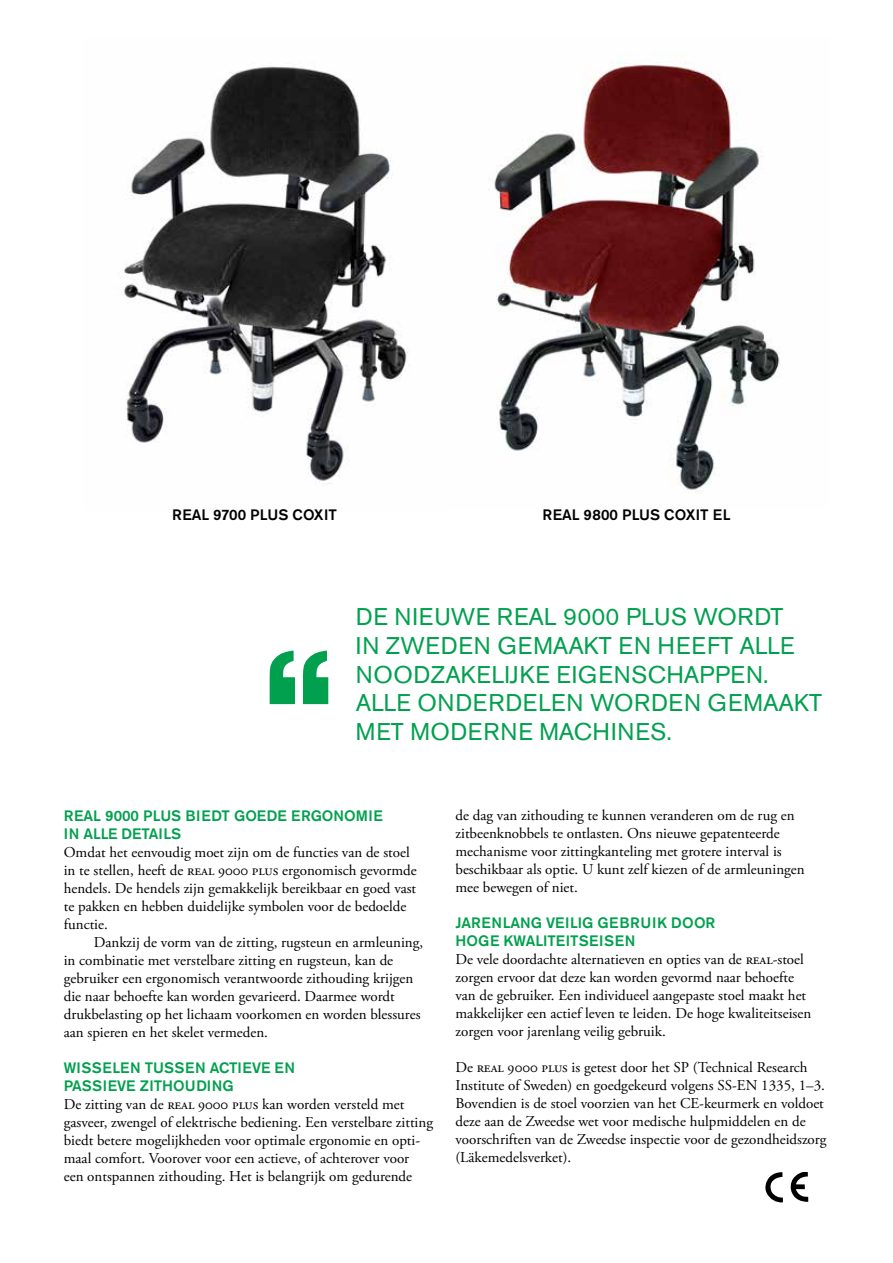
<style>
.page{position:relative;width:893px;height:1263px;background:#fff}
.page>*{position:absolute;margin:0;border:0;box-sizing:border-box;transform-origin:0 0}
.t1{font:500 195px "Akzidenz Grotesk BE";color:#00a04e}
.t2{font:24px/28.8px "Akzidenz Grotesk BE";letter-spacing:.02em;color:#00a04e}
.t3{font:15px/18px "Adobe Garamond Pro";color:#000}
.t4{font:500 15px "Akzidenz Grotesk BE";color:#00a04e}
.t5{font:500 15px/18px "Akzidenz Grotesk BE";letter-spacing:.02em;color:#00a04e}
.t6{font:500 15px "Akzidenz Grotesk BE";letter-spacing:.02em;color:#000}
.t7{font:500 15px "Akzidenz Grotesk BE";color:#000}
.s1{font-family:"Adobe Garamond Regular SC"}
</style>
<div class="page">
<img style="left:124px;top:63px;width:284px;height:423px">
<svg style="left:494px;top:62px;width:286px;height:431px"></svg>
<svg style="left:790px;top:1173px;width:18px;height:29px"></svg>
<svg style="left:765px;top:1173px;width:18px;height:30px"></svg>
<p class="t7" style="left:172px;top:506px;width:159px">REAL 9700 PLUS COXIT</p>
<p class="t6" style="left:542px;top:506px;width:190px">REAL 9800 PLUS COXIT EL</p>
<h1 class="t1" style="left:262px;top:601px;width:75px">“</h1>
<h2 class="t2" style="left:356px;top:602px;width:440px">DE NIEUWE REAL 9000 PLUS WORDT<br>IN ZWEDEN GEMAAKT EN HEEFT ALLE<br>N OODZAKELIJKE EIGENSCHAPPEN.<br>ALLE</h2>
<h2 class="t2" style="left:417px;top:689px;width:55px">ONDERDELE</h2>
<h2 class="t2" style="left:566px;top:689px;width:66px">N WORDE</h2>
<h2 class="t2" style="left:684px;top:689px;width:41px">N GEMAAKT</h2>
<h2 class="t2" style="left:356px;top:717px;width:17px">MET</h2>
<h2 class="t2" style="left:410px;top:717px;width:19px">MODER</h2>
<h2 class="t2" style="left:500px;top:717px;width:57px">NE MACH</h2>
<h2 class="t2" style="left:611px;top:717px;width:63px">INES.</h2>
<p class="t4" style="left:64px;top:806px;width:10px">REAL</p>
<p class="t4" style="left:105px;top:806px;width:49px">9000 PLUS</p>
<p class="t4" style="left:185px;top:806px;width:198px">BIEDT GOEDE ERGONOM IE</p>
<p class="t4" style="left:64px;top:824px;width:30px">IN ALLE</p>
<p class="t4" style="left:122px;top:824px;width:51px">DETAILS</p>
<p class="t3" style="left:64px;top:844px;width:355px">Omdat het eenvoudig moet zijn om de functies van de stoel in te stellen, heeft de <span class="s1">real 9000 plus</span> ergonomisch gevormde hendels. De hendels zijn gemakkelijk bereikbaar en goed vast te pakken en hebben duidelijke symbolen voor de bedoelde functie.</p>
<p class="t3" style="left:64px;top:934px;width:361px;text-indent:30px">Dankzij de vorm van de zitting, rugsteun en armleuning, in combinatie met verstelbare zitting en rugsteun, kan de gebruiker een ergonomisch verantwoorde zithouding krijgen die naar behoefte kan worden gevarieerd. Daarmee wordt drukbelasting op het lichaam voorkomen en worden blessures aan spieren en het skelet vermeden.</p>
<p class="t4" style="left:64px;top:1058px;width:29px">WISSELE</p>
<p class="t4" style="left:130px;top:1058px;width:35px">N TUSSE</p>
<p class="t4" style="left:195px;top:1058px;width:58px">N ACTIEVE</p>
<p class="t4" style="left:274px;top:1058px;width:22px">EN</p>
<p class="t4" style="left:64px;top:1076px;width:11px">PASS</p>
<p class="t4" style="left:103px;top:1076px;width:15px">IEVE</p>
<p class="t4" style="left:140px;top:1076px;width:96px">ZITHOU DING</p>
<p class="t3" style="left:64px;top:1096px;width:371px">De zitting van de <span class="s1">real 9000 plus</span> kan worden versteld met gasveer, zwengel of elektrische bediening. Een verstelbare zitting biedt betere mogelijkheden voor optimale ergonomie en opti&shy;maal comfort. Voorover voor een actieve, of achterover voor<br>een ontspannen zithouding. Het is belangrijk om gedurende</p>
<p class="t3" style="left:455px;top:807px;width:351px">de dag van zithouding te kunnen veranderen om de rug en zitbeenknobbels te ontlasten. Ons nieuwe gepatenteerde mechanisme voor zittingkanteling met grotere interval is beschikbaar als optie. U kunt zelf kiezen of de armleuningen mee bewegen of niet.</p>
<p class="t4" style="left:455px;top:913px;width:17px">JARE</p>
<p class="t5" style="left:455px;top:913px;width:257px;text-indent:36px">NLANG VEILIG GEBRU IK DOOR<br>HOGE KWALITEITSE ISE N</p>
<p class="t3" style="left:455px;top:951px;width:357px">De vele doordachte alternatieven en opties van de <span class="s1">real-</span>stoel zorgen ervoor dat deze kan worden gevormd naar behoefte van de gebruiker. Een individueel aangepaste stoel maakt het makkelijker een actief leven te leiden. De hoge kwaliteitseisen zorgen voor jarenlang veilig gebruik.</p>
<p class="t3" style="left:455px;top:1059px;width:373px">De <span class="s1">real 9000 plus</span> is getest door het SP (Technical Research Institute of Sweden) en goedgekeurd volgens SS-EN 1335, 1–3.<br>Bovendien is de stoel voorzien van het CE-keurmerk en voldoet deze aan de Zweedse wet voor medische hulpmiddelen en de voorschriften van de Zweedse inspectie voor de gezondheidszorg (Läkemedelsverket).</p>
</div>
